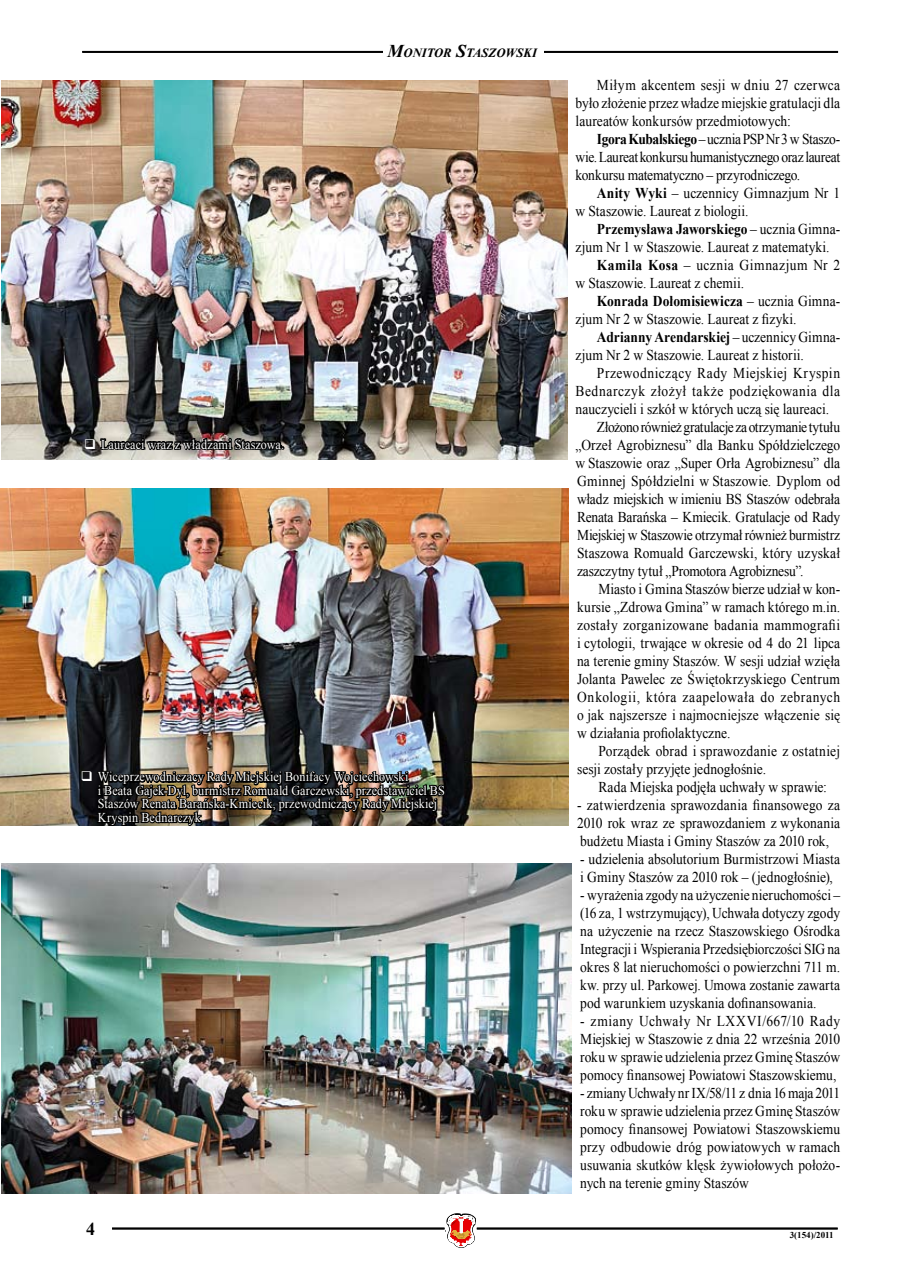
<style>
.page{position:relative;width:904px;height:1276px;background:#fff}
.page>*{position:absolute;margin:0;border:0;box-sizing:border-box;transform-origin:0 0}
.t1{font:15px/18px "Times New Roman";letter-spacing:.005em;color:#000;text-align:justify;scale:.9 1}
.t2{font:15px "Times New Roman";letter-spacing:-.015em;color:#000;scale:.9 1}
.t3{font:700 15px "Times New Roman";color:#000;scale:.9 1}
.t4{font:15px "Times New Roman";letter-spacing:.04em;color:#000;scale:.9 1}
.t5{font:15px "Times New Roman";letter-spacing:.035em;color:#000;scale:.9 1}
.t6{font:15px "Times New Roman";letter-spacing:-.025em;color:#000;scale:.9 1}
.t7{font:15px "Times New Roman";letter-spacing:.025em;color:#000;scale:.9 1}
.t8{font:13.5px/13.5px "Times New Roman";letter-spacing:.005em;color:#fefefe;scale:.9 1}
.t9{font:italic 700 12.6px "Times New Roman";color:#000}
.t10{font:700 9px "Times New Roman";color:#000}
.s1{font-size:18px}
.s2{font-weight:700}
.s3{font-weight:400}
</style>
<div class="page">
<svg style="left:447px;top:1213px;width:29px;height:34px"></svg>
<hr style="left:477px;top:1227px;width:360px;height:1px;background:#000">
<hr style="left:477px;top:1228px;width:360px;height:1px;background:#000">
<hr style="left:112px;top:1227px;width:332px;height:1px;background:#000">
<hr style="left:112px;top:1228px;width:332px;height:1px;background:#000">
<hr style="left:82px;top:51px;width:756px;height:1px;background:#000">
<hr style="left:82px;top:52px;width:756px;height:1px;background:#000">
<div style="left:383px;top:41px;width:161px;height:21px;background:#fff"></div>
<img style="left:1px;top:81px;width:566px;height:378px">
<img style="left:99px;top:430px;width:187px;height:26px">
<img style="left:0;top:488px;width:568px;height:338px">
<img style="left:95px;top:762px;width:352px;height:64px">
<img style="left:2px;top:863px;width:569px;height:331px">
<p class="t9" style="left:387px;top:44px;width:151px"><span class="s1">M</span>ONITOR <span class="s1">S</span>TASZOWSKI</p>
<p class="t8" style="left:84px;top:437px;width:224px">❑ Laureaci wraz z władzami Staszowa.</p>
<p class="t8" style="left:98px;top:770px;width:387px;text-indent:-17px">❑ Wiceprzewodniczacy Rady Miejskiej Bonifacy Wojciechowski<br>i Beata Gajek-Dyl, burmistrz Romuald Garczewski, przedstawiciel BS Staszów Renata Barańska-Kmiecik, przewodniczący Rady Miejskiej Kryspin Bednarczyk</p>
<p class="t1" style="left:575px;top:76px;width:295px;text-indent:21px">Miłym akcentem sesji w dniu 27 czerwca było złożenie przez władze miejskie gratulacji dla laureatów konkursów przedmiotowych:</p>
<p class="t1" style="left:575px;top:130px;width:295px;text-indent:21px"><span class="s2">Igora Kubalskiego</span> – ucznia PSP Nr 3 w Staszo&shy;wie. Laureat konkursu humanistycznego oraz laureat konkursu matematyczno – przyrodniczego.</p>
<p class="t1" style="left:575px;top:184px;width:295px;text-indent:21px"><span class="s2">Anity Wyki</span> – uczennicy Gimnazjum Nr 1 w Staszowie. Laureat z biologii.</p>
<p class="t3" style="left:597px;top:219px;width:272px">Przemysława Jaworskiego <span class="s3">– ucznia Gimna-</span></p>
<p class="t1" style="left:575px;top:238px;width:283px">zjum Nr 1 w Staszowie. Laureat z matematyki.</p>
<p class="t5" style="left:597px;top:255px;width:272px"><span class="s2">Kamila Kosa</span> – ucznia Gimnazjum Nr 2</p>
<p class="t1" style="left:575px;top:274px;width:189px">w Staszowie. Laureat z chemii.</p>
<p class="t3" style="left:597px;top:291px;width:272px">Konrada Dołomisiewicza <span class="s3">– ucznia Gimna-</span></p>
<p class="t1" style="left:575px;top:310px;width:247px">zjum Nr 2 w Staszowie. Laureat z fizyki.</p>
<p class="t3" style="left:597px;top:327px;width:272px">Adrianny Arendarskiej <span class="s3">– uczennicy Gimna-</span></p>
<p class="t1" style="left:575px;top:346px;width:255px">zjum Nr 2 w Staszowie. Laureat z historii.</p>
<p class="t5" style="left:597px;top:363px;width:272px">Przewodniczący Rady Miejskiej Kryspin</p>
<p class="t4" style="left:575px;top:381px;width:295px">Bednarczyk złożył także podziękowania dla</p>
<p class="t1" style="left:575px;top:400px;width:283px">nauczycieli i szkół w których uczą się laureaci.</p>
<p class="t6" style="left:597px;top:417px;width:272px">Złożono również gratulacje za otrzymanie tytułu</p>
<p class="t1" style="left:575px;top:436px;width:295px">„Orzeł Agrobiznesu” dla Banku Spółdzielczego</p>
<p class="t1" style="left:575px;top:454px;width:295px">w Staszowie oraz „Super Orła Agrobiznesu” dla</p>
<p class="t1" style="left:577px;top:472px;width:294px">Gminnej Spółdzielni w Staszowie. Dyplom od</p>
<p class="t2" style="left:577px;top:489px;width:294px">władz miejskich w imieniu BS Staszów odebrała</p>
<p class="t1" style="left:577px;top:508px;width:294px">Renata Barańska – Kmiecik. Gratulacje od Rady</p>
<p class="t2" style="left:577px;top:525px;width:294px">Miejskiej w Staszowie otrzymał również burmistrz</p>
<p class="t1" style="left:577px;top:544px;width:294px">Staszowa Romuald Garczewski, który uzyskał</p>
<p class="t2" style="left:577px;top:561px;width:253px">zaszczytny tytuł „Promotora Agrobiznesu”.</p>
<p class="t1" style="left:598px;top:580px;width:270px">Miasto i Gmina Staszów bierze udział w kon-</p>
<p class="t1" style="left:577px;top:598px;width:294px">kursie „Zdrowa Gmina” w ramach którego m.in.</p>
<p class="t7" style="left:577px;top:615px;width:294px">zostały zorganizowane badania mammografii</p>
<p class="t1" style="left:577px;top:634px;width:294px">i cytologii, trwające w okresie od 4 do 21 lipca</p>
<p class="t1" style="left:577px;top:652px;width:294px">na terenie gminy Staszów. W sesji udział wzięła</p>
<p class="t1" style="left:577px;top:670px;width:294px">Jolanta Pawelec ze Świętokrzyskiego Centrum</p>
<p class="t4" style="left:577px;top:687px;width:294px">Onkologii, która zaapelowała do zebranych</p>
<p class="t1" style="left:577px;top:706px;width:294px">o jak najszersze i najmocniejsze włączenie się</p>
<p class="t1" style="left:577px;top:724px;width:172px">w działania profiolaktyczne.</p>
<p class="t1" style="left:598px;top:742px;width:270px">Porządek obrad i sprawozdanie z ostatniej</p>
<p class="t1" style="left:577px;top:760px;width:211px">sesji zostały przyjęte jednogłośnie.</p>
<p class="t1" style="left:598px;top:778px;width:255px">Rada Miejska podjęła uchwały w sprawie:</p>
<p class="t1" style="left:577px;top:796px;width:294px">- zatwierdzenia sprawozdania finansowego za 2010 rok wraz ze sprawozdaniem z wykonania budżetu Miasta i Gminy Staszów za 2010 rok,</p>
<p class="t1" style="left:580px;top:850px;width:290px">- udzielenia absolutorium Burmistrzowi Miasta i Gminy Staszów za 2010 rok – (jednogłośnie),</p>
<p class="t1" style="left:580px;top:886px;width:290px">- wyrażenia zgody na użyczenie nieruchomości – (16 za, 1 wstrzymujący), Uchwała dotyczy zgody na użyczenie na rzecz Staszowskiego Ośrodka Integracji i Wspierania Przedsiębiorczości SIG na okres 8 lat nieruchomości o powierzchni 711 m. kw. przy ul. Parkowej. Umowa zostanie zawarta pod warunkiem uzyskania dofinansowania.</p>
<p class="t1" style="left:580px;top:1012px;width:290px">- zmiany Uchwały Nr LXXVI/667/10 Rady Miejskiej w Staszowie z dnia 22 września 2010 roku w sprawie udzielenia przez Gminę Staszów pomocy finansowej Powiatowi Staszowskiemu,</p>
<p class="t1" style="left:580px;top:1084px;width:290px">- zmiany Uchwały nr IX/58/11 z dnia 16 maja 2011 roku w sprawie udzielenia przez Gminę Staszów pomocy finansowej Powiatowi Staszowskiemu przy odbudowie dróg powiatowych w ramach usuwania skutków klęsk żywiołowych położo&shy;nych na terenie gminy Staszów</p>
<p class="t10" style="left:789px;top:1229px;width:46px">3(154)/2011</p>
</div>
